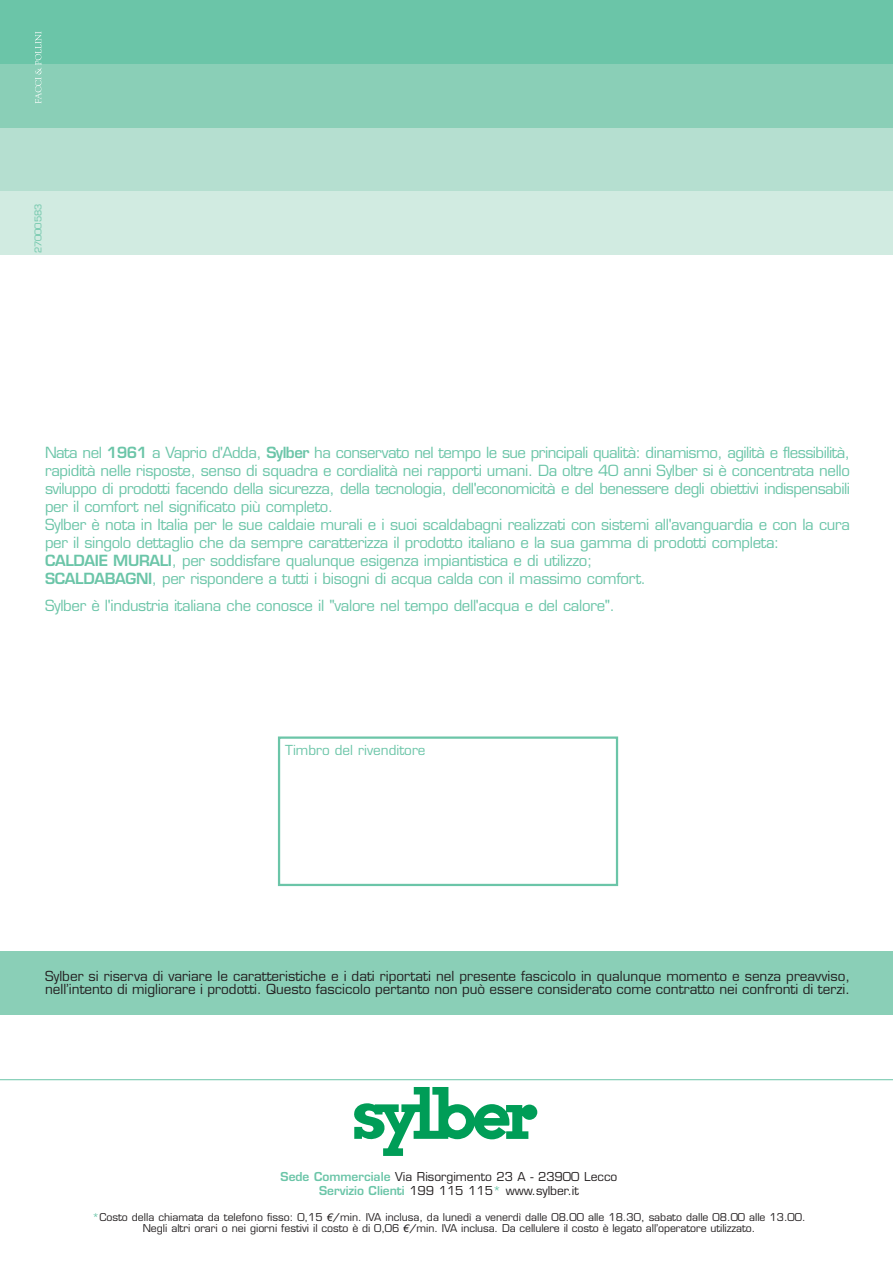
<style>
.page{position:relative;width:893px;height:1263px;background:#fff}
.page>*{position:absolute;margin:0;border:0;box-sizing:border-box;transform-origin:0 0}
.t1{font:15px/18px "Eurostile";letter-spacing:-.02em;color:#6bc5a8}
.t2{font:13.5px/13.5px "Eurostile";color:#231f20}
.t3{font:13.5px "Eurostile";color:#6bc5a8}
.t4{font:12px/14.4px "Eurostile";color:#231f20;text-align:center}
.t5{font:10.5px/11.2px "Eurostile";color:#231f20;text-align:center}
.t6{font:9px "Eurostile";color:#6bc5a8}
.s1{font-weight:600}
.s2{font-weight:600;color:#6bc5a8}
.s3{color:#6bc5a8}
.s4{font-family:"Arial";font-style:italic}
</style>
<div class="page">
<div style="left:0;top:0;width:893px;height:64px;background:#6bc5a8"></div>
<div style="left:0;top:64px;width:893px;height:64px;background:#8acfb7"></div>
<div style="left:0;top:128px;width:893px;height:63px;background:#b5dfd0"></div>
<div style="left:0;top:951px;width:893px;height:64px;background:#8acfb7"></div>
<div style="left:0;top:191px;width:893px;height:64px;background:#d1ebe1"></div>
<hr style="left:0;top:1079px;width:893px;height:1px;background:#6bc5a8">
<svg style="left:354px;top:1087px;width:183px;height:69px"></svg>
<div style="left:278px;top:736px;width:340px;height:150px;border:2px solid #6bc5a8"></div>
<svg style="left:35px;top:32px;width:6px;height:71px"></svg>
<p class="t6" style="left:33px;top:253px;width:51px;rotate:-90deg">27000583</p>
<p class="t1" style="left:45px;top:445px;width:806px">Nata nel <span class="s1">1961</span> a Vaprio d'Adda, <span class="s1">Sylber</span> ha conservato nel tempo le sue principali qualità: dinamismo, agilità e flessibilità, rapidità nelle risposte, senso di squadra e cordialità nei rapporti umani. Da oltre 40 anni Sylber si è concentrata nello sviluppo di prodotti facendo della sicurezza, della tecnologia, dell'economicità e del benessere degli obiettivi indispensabili per il comfort nel significato più completo.<br>Sylber è nota in Italia per le sue caldaie murali e i suoi scaldabagni realizzati con sistemi all'avanguardia e con la cura per il singolo dettaglio che da sempre caratterizza il prodotto italiano e la sua gamma di prodotti completa:<br><span class="s1">CALDAIE MURALI</span>, per soddisfare qualunque esigenza impiantistica e di utilizzo;<br><span class="s1">SCALDABAGNI</span>, per rispondere a tutti i bisogni di acqua calda con il massimo comfort.</p>
<p class="t1" style="left:45px;top:598px;width:571px">Sylber è l'industria italiana che conosce il "valore nel tempo dell'acqua e del calore".</p>
<p class="t3" style="left:285px;top:745px;width:142px">Timbro del rivenditore</p>
<p class="t2" style="left:45px;top:970px;width:806px">Sylber si riserva di variare le caratteristiche e i dati riportati nel presente fascicolo in qualunque momento e senza preavviso, nell’intento di migliorare i prodotti. Questo fascicolo pertanto non può essere considerato come contratto nei confronti di terzi.</p>
<p class="t4" style="left:281px;top:1171px;width:338px"><span class="s2">Sede Commerciale</span> Via Risorgimento 23 A - 23900 Lecco<br><span class="s2">Servizio Clienti</span> 199 115 115<span class="s3">*</span> www.sylber.it</p>
<p class="t5" style="left:92px;top:1213px;width:715px"><span class="s3">*</span>Costo della chiamata da telefono fisso: 0,15 <span class="s4">€</span>/min. IVA inclusa, da lunedì a venerdì dalle 08.00 alle 18.30, sabato dalle 08.00 alle 13.00.<br>Negli altri orari o nei giorni festivi il costo è di 0,06 <span class="s4">€</span>/min. IVA inclusa. Da cellulere il costo è legato all’operatore utilizzato.</p>
</div>
